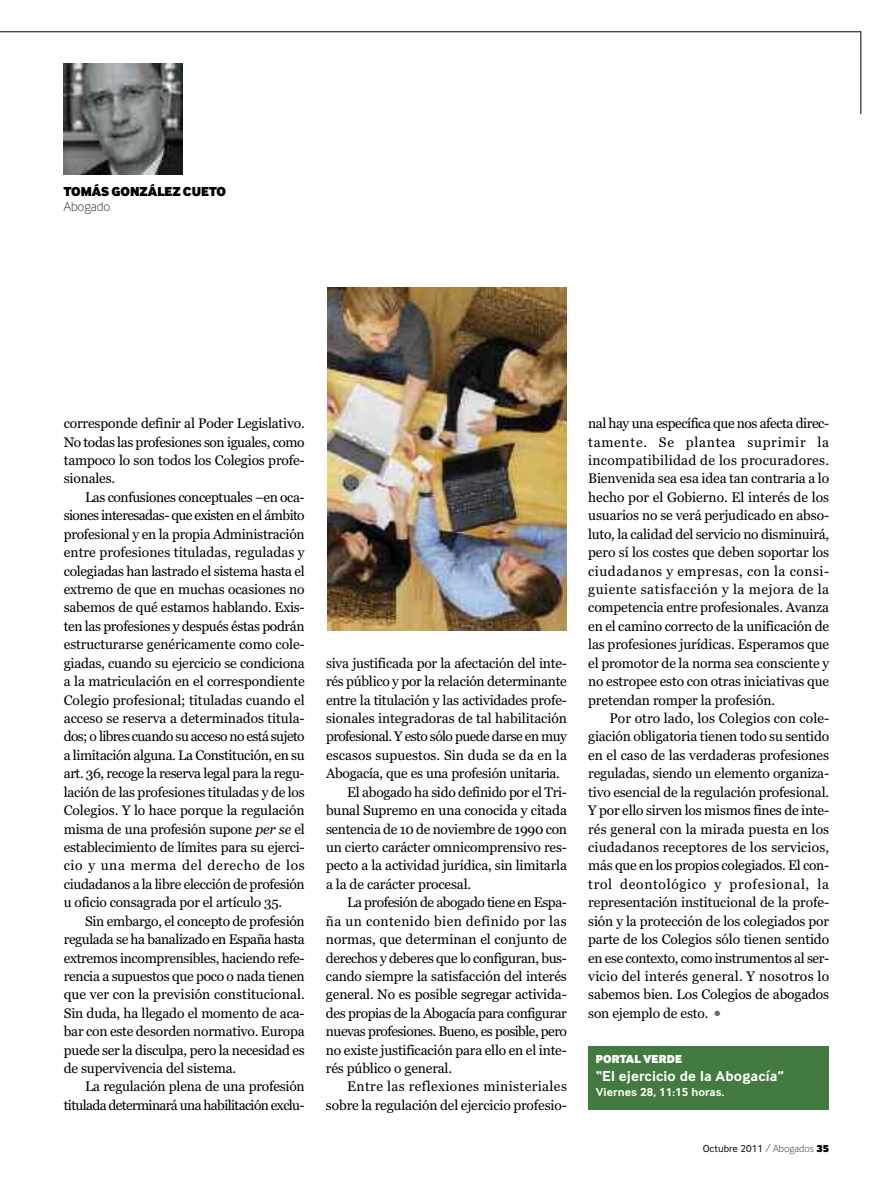
<style>
.page{position:relative;width:893px;height:1191px;background:#fff}
.page>*{position:absolute;margin:0;border:0;box-sizing:border-box;transform-origin:0 0}
.t1{font:700 15px "Inter Face Da Ma";letter-spacing:.01em;color:#fff}
.t2{font:13.8px/18.5px "Georgia";letter-spacing:-.01em;color:#000;text-align:justify}
.t3{font:13.8px "Georgia";letter-spacing:-.04em;color:#000}
.t4{font:13.8px "Georgia";letter-spacing:-.03em;color:#000}
.t5{font:13.8px/18.5px "Georgia";letter-spacing:-.045em;color:#000;text-align:right}
.t6{font:13.8px "Georgia";letter-spacing:.03em;color:#000}
.t7{font:13.8px "Georgia";letter-spacing:-.035em;color:#000}
.t8{font:700 13.5px "Inter Face Da Ma Th";color:#000}
.t9{font:13.5px "Inter Face Da Ma Th";letter-spacing:-.005em;color:#000}
.t10{font:700 12px "Inter Face Da Ma";letter-spacing:.01em;color:#fff}
.t11{font:700 12px "Inter Face Da Ma Th";letter-spacing:.01em;color:#fff}
.t12{font:10.5px "Inter Face Da Ma";color:#000}
.s1{font-style:italic}
.s2{color:#6b6b6b}
.s3{font-family:"Inter Face Da Ma Th"}
.s4{font-family:"Inter Face Da Ma Th";font-weight:700}
</style>
<div class="page">
<hr style="left:0;top:32px;width:861px;height:1px;background:#000">
<hr style="left:861px;top:32px;width:1px;height:82px;background:#000">
<img style="left:64px;top:64px;width:119px;height:110px">
<div style="left:588px;top:1046px;width:241px;height:64px;background:#427a3f"></div>
<img style="left:327px;top:287px;width:240px;height:344px">
<p class="t8" style="left:64px;top:187px;width:164px">TOMÁSGONZÁLEZCUETO</p>
<p class="t9" style="left:64px;top:202px;width:48px">Abogado</p>
<p class="t2" style="left:64px;top:414px;width:242px">corresponde definir al Poder Legislativo.<br>No todas las profesiones son iguales, como tampoco lo son todos los Colegios profe&shy;sionales.</p>
<p class="t2" style="left:64px;top:488px;width:242px;text-indent:21px">Las confusiones conceptuales –en oca&shy;siones interesadas- que existen en el ámbito profesional y en la propia Administración entre profesiones tituladas, reguladas y colegiadas han lastrado el sistema hasta el extremo de que en muchas ocasiones no sabemos de qué estamos hablando. Exis&shy;ten las profesiones y después éstas podrán estructurarse genéricamente como cole&shy;giadas, cuando su ejercicio se condiciona a la matriculación en el correspondiente Colegio profesional; tituladas cuando el acceso se reserva a determinados titula&shy;dos; o libres cuando su acceso no está sujeto a limitación alguna. La Constitución, en su art. 36, recoge la reserva legal para la regu&shy;lación de las profesiones tituladas y de los Colegios. Y lo hace porque la regulación misma de una profesión supone <span class="s1">per se</span> el establecimiento de límites para su ejerci&shy;cio y una merma del derecho de los ciudadanos a la libre elección de profesión u oficio consagrada por el artículo 35.</p>
<p class="t2" style="left:64px;top:911px;width:242px;text-indent:21px">Sin embargo, el concepto de profesión regulada se ha banalizado en España hasta extremos incomprensibles, haciendo refe&shy;rencia a supuestos que poco o nada tienen que ver con la previsión constitucional.<br>Sin duda, ha llegado el momento de aca&shy;bar con este desorden normativo. Europa puede ser la disculpa, pero la necesidad es de supervivencia del sistema.</p>
<p class="t5" style="left:64px;top:1077px;width:242px">La regulación plena de una profesión titulada determinará una habilitación exclu-</p>
<p class="t2" style="left:326px;top:653px;width:242px">siva justificada por la afectación del inte-</p>
<p class="t2" style="left:326px;top:672px;width:242px">rés público y por la relación determinante</p>
<p class="t2" style="left:326px;top:690px;width:242px">entre la titulación y las actividades profe-</p>
<p class="t2" style="left:326px;top:709px;width:242px">sionales integradoras de tal habilitación</p>
<p class="t3" style="left:326px;top:728px;width:242px">profesional. Y esto sólo puede darse en muy</p>
<p class="t2" style="left:326px;top:745px;width:242px">escasos supuestos. Sin duda se da en la</p>
<p class="t2" style="left:326px;top:764px;width:236px">Abogacía, que es una profesión unitaria.</p>
<p class="t2" style="left:347px;top:782px;width:221px">El abogado ha sido definido por el Tri-</p>
<p class="t2" style="left:326px;top:801px;width:242px">bunal Supremo en una conocida y citada</p>
<p class="t2" style="left:326px;top:819px;width:242px">sentencia de 10 de noviembre de 1990 con</p>
<p class="t2" style="left:326px;top:838px;width:242px">un cierto carácter omnicomprensivo res-</p>
<p class="t2" style="left:326px;top:856px;width:242px">pecto a la actividad jurídica, sin limitarla</p>
<p class="t2" style="left:326px;top:874px;width:147px">a la de carácter procesal.</p>
<p class="t7" style="left:347px;top:894px;width:221px">La profesión de abogado tiene en Espa-</p>
<p class="t6" style="left:326px;top:913px;width:242px">ña un contenido bien definido por las</p>
<p class="t2" style="left:326px;top:930px;width:242px">normas, que determinan el conjunto de</p>
<p class="t4" style="left:326px;top:949px;width:242px">derechos y deberes que lo configuran, bus-</p>
<p class="t2" style="left:326px;top:967px;width:242px">cando siempre la satisfacción del interés</p>
<p class="t2" style="left:326px;top:985px;width:242px">general. No es posible segregar activida-</p>
<p class="t4" style="left:326px;top:1005px;width:242px">des propias de la Abogacía para configurar</p>
<p class="t3" style="left:326px;top:1023px;width:242px">nuevas profesiones. Bueno, es posible, pero</p>
<p class="t2" style="left:326px;top:1040px;width:242px">no existe justificación para ello en el inte-</p>
<p class="t2" style="left:326px;top:1059px;width:128px">rés público o general.</p>
<p class="t6" style="left:347px;top:1078px;width:221px">Entre las reflexiones ministeriales</p>
<p class="t2" style="left:326px;top:1095px;width:242px">sobre la regulación del ejercicio profesio-</p>
<p class="t2" style="left:588px;top:414px;width:242px">nal hay una específica que nos afecta direc&shy;tamente. Se plantea suprimir la incompatibilidad de los procuradores.<br>Bienvenida sea esa idea tan contraria a lo hecho por el Gobierno. El interés de los usuarios no se verá perjudicado en abso&shy;luto, la calidad del servicio no disminuirá, pero sí los costes que deben soportar los ciudadanos y empresas, con la consi&shy;guiente satisfacción y la mejora de la competencia entre profesionales. Avanza en el camino correcto de la unificación de las profesiones jurídicas. Esperamos que el promotor de la norma sea consciente y no estropee esto con otras iniciativas que pretendan romper la profesión.</p>
<p class="t2" style="left:588px;top:709px;width:242px;text-indent:21px">Por otro lado, los Colegios con cole&shy;giación obligatoria tienen todo su sentido en el caso de las verdaderas profesiones reguladas, siendo un elemento organiza&shy;tivo esencial de la regulación profesional.<br>Y por ello sirven los mismos fines de inte&shy;rés general con la mirada puesta en los ciudadanos receptores de los servicios, más que en los propios colegiados. El con&shy;trol deontológico y profesional, la representación institucional de la profe&shy;sión y la protección de los colegiados por parte de los Colegios sólo tienen sentido en ese contexto, como instrumentos al ser&shy;vicio del interés general. Y nosotros lo sabemos bien. Los Colegios de abogados son ejemplo de esto. <span class="s2">●</span></p>
<p class="t11" style="left:596px;top:1055px;width:88px">PORTAL VERDE</p>
<p class="t1" style="left:596px;top:1070px;width:190px">“El ejercicio de la Abogacía”</p>
<p class="t10" style="left:596px;top:1087px;width:130px">Viernes 28, 11:15 horas.</p>
<p class="t12" style="left:703px;top:1145px;width:128px">Octubre 2011 <span class="s3">/ Abogados</span> <span class="s4">35</span></p>
</div>
